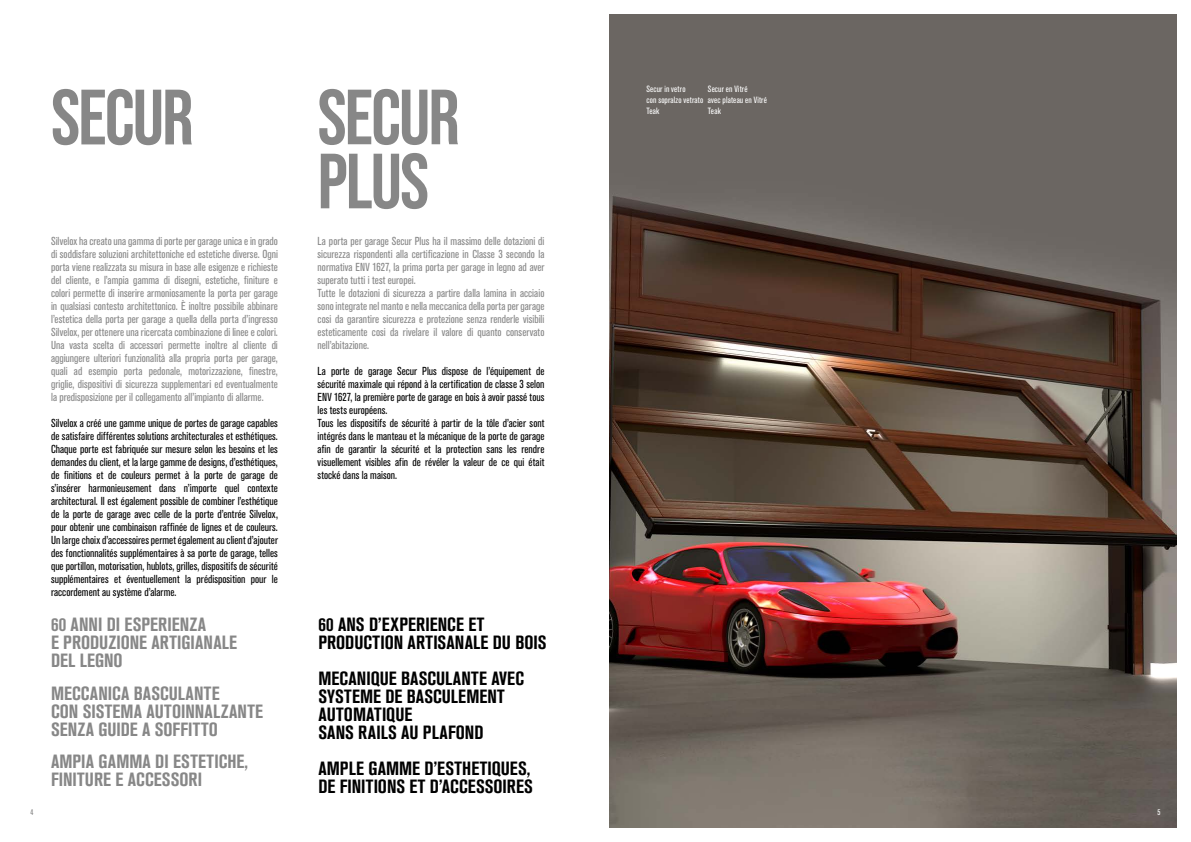
<style>
.page{position:relative;width:1191px;height:842px;background:#fff}
.page>*{position:absolute;margin:0;border:0;box-sizing:border-box;transform-origin:0 0}
.t1{font:78.2px "Bebas Neue";letter-spacing:-.025em;color:#878787}
.t2{font:78px/64px "Bebas Neue";letter-spacing:-.025em;color:#878787}
.t3{font:700 condensed 19px/18px "Akzidenz Grotesk BQ";letter-spacing:.005em;color:#000}
.t4{font:700 condensed 19px/18px "Akzidenz Grotesk BQ";letter-spacing:.005em;color:#878787}
.t5{font:condensed 11.5px/13px "Akzidenz Grotesk BQ";letter-spacing:.005em;color:#878787;text-align:justify}
.t6{font:condensed 11.5px/13px "Akzidenz Grotesk BQ";letter-spacing:.005em;color:#000;text-align:justify}
.t7{font:condensed 9px/10.8px "Akzidenz Grotesk BQ";letter-spacing:.02em;color:#fff}
.t8{font:condensed 8px "Akzidenz Grotesk BQ";color:#878787}
.t9{font:condensed 8px "Akzidenz Grotesk BQ";color:#fff}
</style>
<div class="page">
<img style="left:609px;top:14px;width:567px;height:814px">
<h1 class="t1" style="left:51px;top:73px;width:144px">SECUR</h1>
<p class="t8" style="left:30px;top:808px;width:5px">4</p>
<p class="t5" style="left:51px;top:235px;width:228px">Silvelox ha creato una gamma di porte per garage unica e in grado di soddisfare soluzioni architettoniche ed estetiche diverse. Ogni porta viene realizzata su misura in base alle esigenze e richieste del cliente, e l’ampia gamma di disegni, estetiche, finiture e colori permette di inserire armoniosamente la porta per garage in qualsiasi contesto architettonico. È inoltre possibile abbinare l’estetica della porta per garage a quella della porta d’ingresso Silvelox, per ottenere una ricercata combinazione di linee e colori.<br>Una vasta scelta di accessori permette inoltre al cliente di aggiungere ulteriori funzionalità alla propria porta per garage, quali ad esempio porta pedonale, motorizzazione, finestre, griglie, dispositivi di sicurezza supplementari ed eventualmente la predisposizione per il collegamento all’impianto di allarme.</p>
<p class="t6" style="left:51px;top:416px;width:228px">Silvelox a créé une gamme unique de portes de garage capables de satisfaire différentes solutions architecturales et esthétiques.<br>Chaque porte est fabriquée sur mesure selon les besoins et les demandes du client, et la large gamme de designs, d’esthétiques, de finitions et de couleurs permet à la porte de garage de s’insérer harmonieusement dans n’importe quel contexte architectural. Il est également possible de combiner l’esthétique de la porte de garage avec celle de la porte d’entrée Silvelox, pour obtenir une combinaison raffinée de lignes et de couleurs.<br>Un large choix d’accessoires permet également au client d’ajouter des fonctionnalités supplémentaires à sa porte de garage, telles que portillon, motorisation, hublots, grilles, dispositifs de sécurité supplémentaires et éventuellement la prédisposition pour le raccordement au système d’alarme.</p>
<h3 class="t4" style="left:51px;top:616px;width:188px">60 ANNI DI ESPERIENZA<br>E PRODUZIONE ARTIGIANALE<br>DEL LEGNO</h3>
<h3 class="t4" style="left:51px;top:684px;width:213px">MECCANICA BASCULANTE<br>CON SISTEMA AUTOINNALZANTE<br>SENZA GUIDE A SOFFITTO</h3>
<h3 class="t4" style="left:51px;top:752px;width:199px">AMPIA GAMMA DI ESTETICHE,<br>FINITURE E ACCESSORI</h3>
<h2 class="t2" style="left:317px;top:84px;width:144px">SECUR<br>PLUS</h2>
<p class="t5" style="left:317px;top:235px;width:228px;text-align:left">La porta per garage Secur Plus ha il massimo delle dotazioni di sicurezza rispondenti alla certificazione in Classe 3 secondo la normativa ENV 1627, la prima porta per garage in legno ad aver superato tutti i test europei.<br>Tutte le dotazioni di sicurezza a partire dalla lamina in acciaio sono integrate nel manto e nella meccanica della porta per garage cosi da garantire sicurezza e protezione senza renderle visibili esteticamente cosi da rivelare il valore di quanto conservato nell’abitazione.</p>
<p class="t6" style="left:317px;top:364px;width:228px;text-align:left">La porte de garage Secur Plus dispose de l’équipement de sécurité maximale qui répond à la certification de classe 3 selon ENV 1627, la première porte de garage en bois à avoir passé tous les tests européens.<br>Tous les dispositifs de sécurité à partir de la tôle d’acier sont intégrés dans le manteau et la mécanique de la porte de garage afin de garantir la sécurité et la protection sans les rendre visuellement visibles afin de révéler la valeur de ce qui était stocké dans la maison.</p>
<h3 class="t3" style="left:318px;top:616px;width:229px">60 ANS D’EXPERIENCE ET<br>PRODUCTION ARTISANALE DU BOIS</h3>
<h3 class="t3" style="left:318px;top:670px;width:207px">MECANIQUE BASCULANTE AVEC<br>SYSTEME DE BASCULEMENT<br>AUTOMATIQUE<br>SANS RAILS AU PLAFOND</h3>
<h3 class="t3" style="left:318px;top:760px;width:216px">AMPLE GAMME D’ESTHETIQUES,<br>DE FINITIONS ET D’ACCESSOIRES</h3>
<p class="t7" style="left:646px;top:84px;width:58px">Secur in vetro<br>con sopralzo vetrato<br>Teak</p>
<p class="t7" style="left:708px;top:84px;width:61px">Secur en Vitré<br>avec plateau en Vitré<br>Teak</p>
<p class="t9" style="left:1157px;top:808px;width:4px">5</p>
</div>
